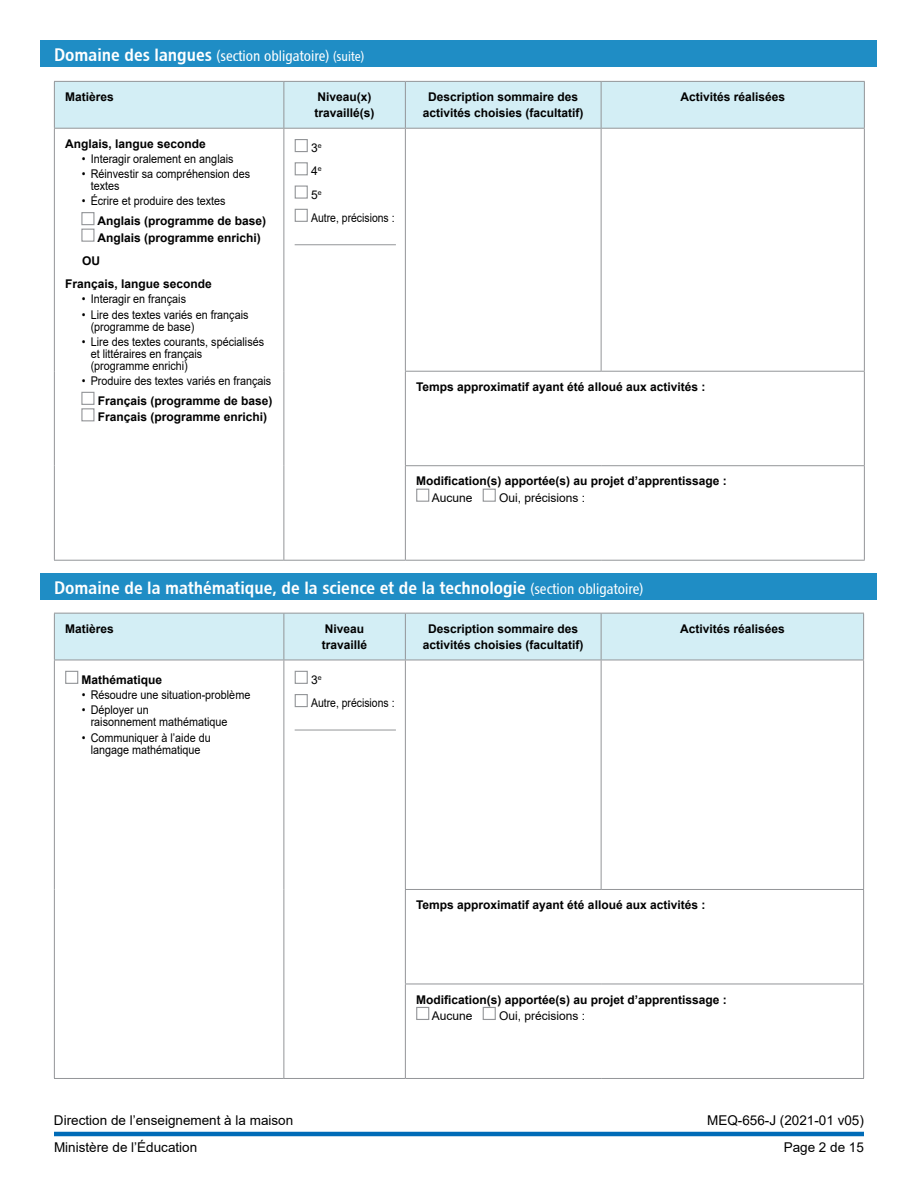
<style>
.page{position:relative;width:918px;height:1188px;background:#fff}
.page>*{position:absolute;margin:0;border:0;box-sizing:border-box;transform-origin:0 0}
.t1{font:18px "Chaloult Cond Demi Gras Normal";color:#fff}
.t2{font:15px "Chaloult Cond Normal";color:#fff}
.t3{font:13.5px "Arial";color:#000}
.t4{font:13.5px "Arial";color:#000}
.t5{font:700 12px/16.5px "Arial";color:#000}
.t6{font:12px/12px "Arial";color:#000;scale:.9 1}
.t7{font:12px/23.2px "Arial";color:#000}
.s1{font-family:"Chaloult Cond Demi Gras Normal";font-size:18px}
.s2{font-size:13.5px}
.s3{font-family:"Chaloult Cond Normal";font-size:15px}
</style>
<div class="page">
<hr style="left:54px;top:1132px;width:810px;height:4px;background:#006bb7">
<div style="left:40px;top:40px;width:838px;height:28px;background:#1f8dc5"></div>
<div style="left:40px;top:573px;width:838px;height:27px;background:#1f8dc5"></div>
<div style="left:55px;top:614px;width:808px;height:46px;background:#d3eef5"></div>
<hr style="left:54px;top:613px;width:230px;height:1px;background:#939598">
<hr style="left:54px;top:614px;width:1px;height:46px;background:#939598">
<hr style="left:284px;top:613px;width:121px;height:1px;background:#939598">
<hr style="left:284px;top:614px;width:1px;height:46px;background:#939598">
<hr style="left:405px;top:613px;width:196px;height:1px;background:#939598">
<hr style="left:405px;top:614px;width:1px;height:46px;background:#939598">
<hr style="left:601px;top:613px;width:263px;height:1px;background:#939598">
<hr style="left:601px;top:614px;width:1px;height:46px;background:#939598">
<hr style="left:863px;top:614px;width:1px;height:46px;background:#939598">
<hr style="left:54px;top:660px;width:230px;height:1px;background:#939598">
<hr style="left:54px;top:660px;width:1px;height:229px;background:#939598">
<hr style="left:284px;top:660px;width:121px;height:1px;background:#939598">
<hr style="left:284px;top:660px;width:1px;height:229px;background:#939598">
<hr style="left:405px;top:660px;width:196px;height:1px;background:#939598">
<hr style="left:405px;top:660px;width:1px;height:229px;background:#939598">
<hr style="left:601px;top:660px;width:263px;height:1px;background:#939598">
<hr style="left:601px;top:660px;width:1px;height:229px;background:#939598">
<hr style="left:863px;top:660px;width:1px;height:229px;background:#939598">
<hr style="left:54px;top:889px;width:1px;height:95px;background:#939598">
<hr style="left:284px;top:889px;width:1px;height:95px;background:#939598">
<hr style="left:405px;top:889px;width:196px;height:1px;background:#939598">
<hr style="left:405px;top:890px;width:1px;height:94px;background:#939598">
<hr style="left:601px;top:889px;width:263px;height:1px;background:#939598">
<hr style="left:863px;top:890px;width:1px;height:94px;background:#939598">
<hr style="left:54px;top:984px;width:1px;height:94px;background:#939598">
<hr style="left:284px;top:984px;width:1px;height:94px;background:#939598">
<hr style="left:405px;top:984px;width:196px;height:1px;background:#939598">
<hr style="left:405px;top:984px;width:1px;height:94px;background:#939598">
<hr style="left:601px;top:984px;width:263px;height:1px;background:#939598">
<hr style="left:863px;top:984px;width:1px;height:94px;background:#939598">
<hr style="left:54px;top:1078px;width:230px;height:1px;background:#939598">
<hr style="left:284px;top:1078px;width:121px;height:1px;background:#939598">
<hr style="left:405px;top:1078px;width:196px;height:1px;background:#939598">
<hr style="left:601px;top:1078px;width:263px;height:1px;background:#939598">
<div style="left:65px;top:671px;width:13px;height:13px;border:1px solid #939598"></div>
<div style="left:295px;top:671px;width:13px;height:13px;border:1px solid #939598"></div>
<div style="left:295px;top:694px;width:13px;height:13px;border:1px solid #939598"></div>
<hr style="left:295px;top:730px;width:101px;height:1px;background:#939598">
<div style="left:416px;top:1007px;width:13px;height:13px;border:1px solid #939598"></div>
<div style="left:483px;top:1007px;width:13px;height:13px;border:1px solid #939598"></div>
<div style="left:55px;top:82px;width:809px;height:46px;background:#d3eef5"></div>
<hr style="left:54px;top:81px;width:230px;height:1px;background:#939598">
<hr style="left:54px;top:82px;width:1px;height:46px;background:#939598">
<hr style="left:284px;top:81px;width:121px;height:1px;background:#939598">
<hr style="left:284px;top:82px;width:1px;height:46px;background:#939598">
<hr style="left:405px;top:81px;width:196px;height:1px;background:#939598">
<hr style="left:405px;top:82px;width:1px;height:46px;background:#939598">
<hr style="left:601px;top:81px;width:264px;height:1px;background:#939598">
<hr style="left:601px;top:82px;width:1px;height:46px;background:#939598">
<hr style="left:864px;top:82px;width:1px;height:46px;background:#939598">
<hr style="left:54px;top:128px;width:230px;height:1px;background:#939598">
<hr style="left:54px;top:129px;width:1px;height:242px;background:#939598">
<hr style="left:284px;top:128px;width:121px;height:1px;background:#939598">
<hr style="left:284px;top:129px;width:1px;height:242px;background:#939598">
<hr style="left:405px;top:128px;width:196px;height:1px;background:#939598">
<hr style="left:405px;top:129px;width:1px;height:242px;background:#939598">
<hr style="left:601px;top:128px;width:264px;height:1px;background:#939598">
<hr style="left:601px;top:129px;width:1px;height:242px;background:#939598">
<hr style="left:864px;top:129px;width:1px;height:242px;background:#939598">
<hr style="left:54px;top:371px;width:1px;height:95px;background:#939598">
<hr style="left:284px;top:371px;width:1px;height:95px;background:#939598">
<hr style="left:405px;top:371px;width:196px;height:1px;background:#939598">
<hr style="left:405px;top:372px;width:1px;height:93px;background:#939598">
<hr style="left:601px;top:371px;width:264px;height:1px;background:#939598">
<hr style="left:864px;top:372px;width:1px;height:93px;background:#939598">
<hr style="left:54px;top:466px;width:1px;height:94px;background:#939598">
<hr style="left:284px;top:466px;width:1px;height:94px;background:#939598">
<hr style="left:405px;top:465px;width:196px;height:1px;background:#939598">
<hr style="left:405px;top:466px;width:1px;height:94px;background:#939598">
<hr style="left:601px;top:465px;width:264px;height:1px;background:#939598">
<hr style="left:864px;top:466px;width:1px;height:94px;background:#939598">
<hr style="left:54px;top:560px;width:230px;height:1px;background:#939598">
<hr style="left:284px;top:560px;width:121px;height:1px;background:#939598">
<hr style="left:405px;top:560px;width:196px;height:1px;background:#939598">
<hr style="left:601px;top:560px;width:264px;height:1px;background:#939598">
<div style="left:81px;top:212px;width:13px;height:13px;border:1px solid #939598"></div>
<div style="left:81px;top:229px;width:13px;height:13px;border:1px solid #939598"></div>
<div style="left:81px;top:392px;width:13px;height:13px;border:1px solid #939598"></div>
<div style="left:81px;top:408px;width:13px;height:13px;border:1px solid #939598"></div>
<div style="left:295px;top:139px;width:13px;height:13px;border:1px solid #939598"></div>
<div style="left:295px;top:162px;width:13px;height:13px;border:1px solid #939598"></div>
<div style="left:295px;top:186px;width:13px;height:13px;border:1px solid #939598"></div>
<div style="left:295px;top:209px;width:13px;height:13px;border:1px solid #939598"></div>
<hr style="left:295px;top:244px;width:101px;height:1px;background:#939598">
<div style="left:416px;top:489px;width:13px;height:13px;border:1px solid #939598"></div>
<div style="left:483px;top:489px;width:13px;height:13px;border:1px solid #939598"></div>
<p class="t2" style="left:54px;top:46px;width:312px"><span class="s1">Domaine des langues</span> (section obligatoire) <span class="s2">(suite)</span></p>
<h4 class="t5" style="left:65px;top:89px;width:50px">Matières</h4>
<h4 class="t5" style="left:315px;top:89px;width:62px">Niveau(x) travaillé(s)</h4>
<h4 class="t5" style="left:423px;top:89px;width:162px;text-align:center">Description sommaire des activités choisies (facultatif)</h4>
<h4 class="t5" style="left:680px;top:89px;width:106px">Activités réalisées</h4>
<p class="t5" style="left:65px;top:135px;width:142px">Anglais, langue seconde</p>
<p class="t6" style="left:82px;top:153px;width:170px">• Interagir oralement en anglais</p>
<p class="t6" style="left:91px;top:168px;width:179px;text-indent:-9px">• Réinvestir sa compréhension des textes</p>
<p class="t6" style="left:82px;top:195px;width:162px">• Écrire et produire des textes</p>
<p class="t5" style="left:97px;top:213px;width:170px">Anglais (programme de base)<br>Anglais (programme enrichi)</p>
<p class="t5" style="left:82px;top:253px;width:19px">OU</p>
<p class="t5" style="left:65px;top:276px;width:148px">Français, langue seconde</p>
<p class="t6" style="left:82px;top:293px;width:118px">• Interagir en français</p>
<p class="t6" style="left:91px;top:308px;width:177px;text-indent:-9px">• Lire des textes variés en français (programme de base)</p>
<p class="t6" style="left:91px;top:336px;width:194px;text-indent:-9px">• Lire des textes courants, spécialisés et littéraires en français<br>(programme enrichi)</p>
<p class="t6" style="left:82px;top:375px;width:212px">• Produire des textes variés en français</p>
<p class="t5" style="left:98px;top:393px;width:176px">Français (programme de base)<br>Français (programme enrichi)</p>
<p class="t7" style="left:311px;top:136px;width:85px">3<sup>e<br></sup>4<sup>e<br></sup>5<sup>e<br></sup>Autre, précisions :</p>
<p class="t5" style="left:416px;top:378px;width:291px">Temps approximatif ayant été alloué aux activités :</p>
<p class="t5" style="left:416px;top:473px;width:312px">Modification(s) apportée(s) au projet d’apprentissage :</p>
<p class="t7" style="left:432px;top:486px;width:42px">Aucune</p>
<p class="t7" style="left:499px;top:486px;width:88px">Oui, précisions :</p>
<h3 class="t1" style="left:54px;top:576px;width:591px">Domaine de la mathématique, de la science et de la technologie <span class="s3">(section obligatoire)</span></h3>
<h4 class="t5" style="left:65px;top:620px;width:50px">Matières</h4>
<h4 class="t5" style="left:322px;top:620px;width:47px">Niveau travaillé</h4>
<h4 class="t5" style="left:423px;top:620px;width:162px;text-align:center">Description sommaire des activités choisies (facultatif)</h4>
<h4 class="t5" style="left:680px;top:620px;width:106px">Activités réalisées</h4>
<p class="t5" style="left:82px;top:672px;width:82px">Mathématique</p>
<p class="t6" style="left:82px;top:689px;width:189px">• Résoudre une situation-problème</p>
<p class="t6" style="left:91px;top:704px;width:154px;text-indent:-9px">• Déployer un<br>raisonnement mathématique</p>
<p class="t6" style="left:82px;top:731px;width:145px;text-align:center">• Communiquer à l’aide du langage mathématique</p>
<p class="t7" style="left:311px;top:668px;width:85px">3<sup>e<br></sup>Autre, précisions :</p>
<p class="t5" style="left:416px;top:897px;width:291px">Temps approximatif ayant été alloué aux activités :</p>
<p class="t5" style="left:416px;top:991px;width:312px">Modification(s) apportée(s) au projet d’apprentissage :</p>
<p class="t7" style="left:432px;top:1004px;width:42px">Aucune</p>
<p class="t7" style="left:499px;top:1004px;width:88px">Oui, précisions :</p>
<p class="t3" style="left:54px;top:1111px;width:241px">Direction de l’enseignement à la maison</p>
<p class="t4" style="left:707px;top:1111px;width:158px">MEQ-656-J (2021-01 v05)</p>
<p class="t3" style="left:54px;top:1138px;width:145px">Ministère de l’Éducation</p>
<p class="t3" style="left:784px;top:1138px;width:82px">Page 2 de 15</p>
</div>
